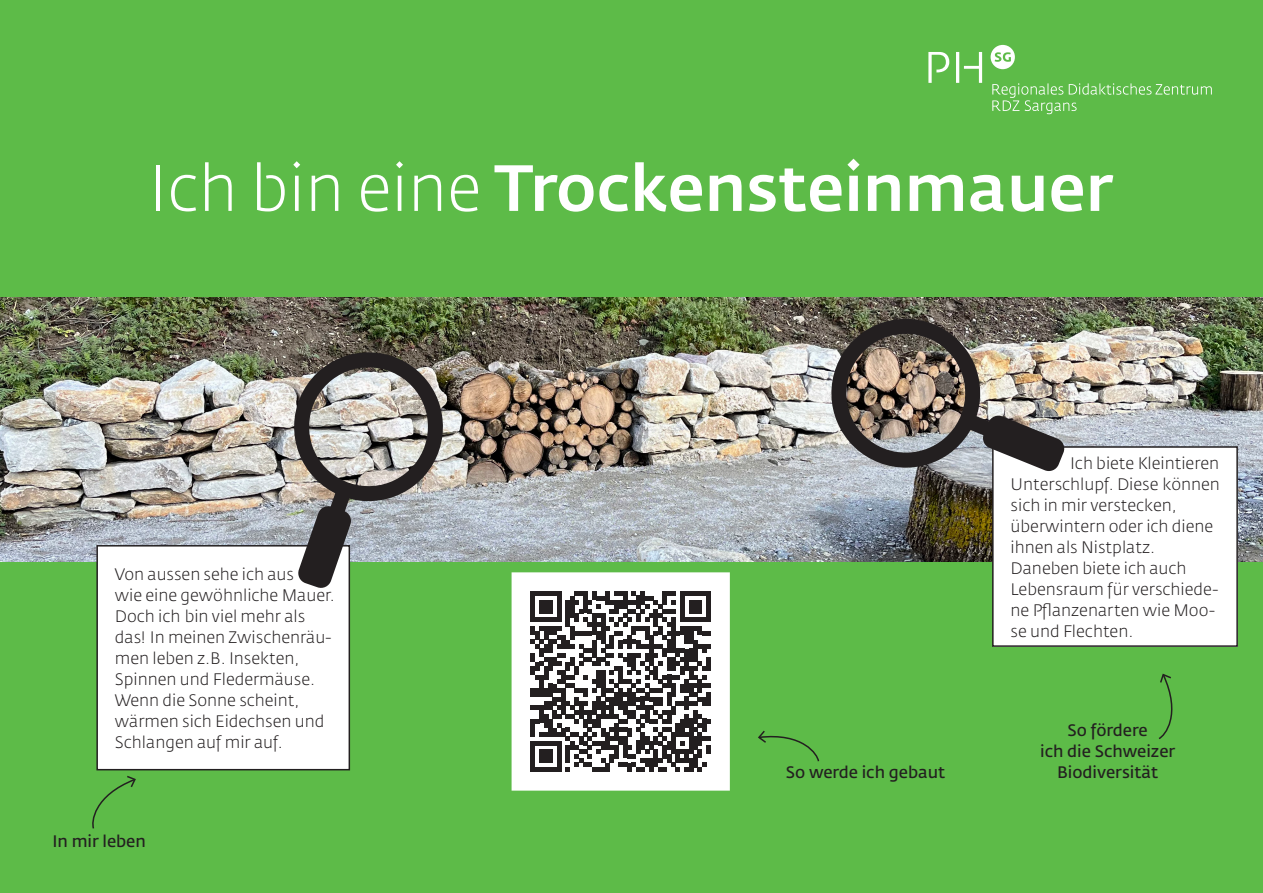
<style>
.page{position:relative;width:1263px;height:893px;background:#5dbb48}
.page>*{position:absolute;margin:0;border:0;box-sizing:border-box;transform-origin:0 0}
.t1{font:500 64.5px "Fedra Sans Std";color:#fff}
.t2{font:300 16.5px/21px "Fedra Sans Std";color:#231f20}
.t3{font:600 16.5px/21px "Fedra Sans Std";color:#231f20;text-align:center}
.s1{font-weight:300}
</style>
<div class="page">
<svg style="left:990px;top:45px;width:25px;height:24px"></svg>
<svg style="left:928px;top:52px;width:21px;height:31px"></svg>
<svg style="left:956px;top:52px;width:26px;height:31px"></svg>
<svg style="left:992px;top:83px;width:220px;height:31px"></svg>
<img style="left:0;top:298px;width:1263px;height:263px">
<div style="left:97px;top:546px;width:252px;height:224px;background:#fff"></div>
<div style="left:96px;top:545px;width:254px;height:225px;border:2px solid #231f20"></div>
<div style="left:993px;top:447px;width:244px;height:199px;background:#fff"></div>
<div style="left:992px;top:446px;width:246px;height:201px;border:2px solid #231f20"></div>
<img style="left:277px;top:335px;width:167px;height:254px">
<img style="left:816px;top:317px;width:250px;height:166px">
<svg style="left:758px;top:730px;width:62px;height:32px"></svg>
<svg style="left:92px;top:775px;width:44px;height:54px"></svg>
<svg style="left:1158px;top:673px;width:15px;height:66px"></svg>
<div style="left:513px;top:574px;width:215px;height:215px;background:#fff"></div>
<svg style="left:531px;top:591px;width:180px;height:180px"></svg>
<div style="left:706px;top:745px;width:5px;height:9px;background:#231f20"></div>
<div style="left:512px;top:572px;width:218px;height:219px;border:3px solid #fff"></div>
<h1 class="t1" style="left:148px;top:148px;width:966px"><span class="s1">Ich bin eine</span> Trockensteinmauer</h1>
<p class="t2" style="left:115px;top:564px;width:221px">Von aussen sehe ich aus<br>wie eine gewöhnliche Mauer.<br>Doch ich bin viel mehr als das! In meinen Zwischenräu&shy;men leben z.B. Insekten,<br>Spinnen und Fledermäuse.<br>Wenn die Sonne scheint, wärmen sich Eidechsen und<br>Schlangen auf mir auf.</p>
<p class="t3" style="left:52px;top:831px;width:95px">In mir leben</p>
<p class="t3" style="left:786px;top:762px;width:161px">So werde ich gebaut</p>
<p class="t2" style="left:1010px;top:453px;width:211px;text-indent:59px">Ich biete Kleintieren<br>Unterschlupf. Diese können sich in mir verstecken, überwintern oder ich diene ihnen als Nistplatz.<br>Daneben biete ich auch<br>Lebensraum für verschiede&shy;ne Pflanzenarten wie Moo&shy;se und Flechten.</p>
<p class="t3" style="left:1040px;top:720px;width:137px">So fördere<br>ich die Schweizer<br>Biodiversität</p>
</div>
